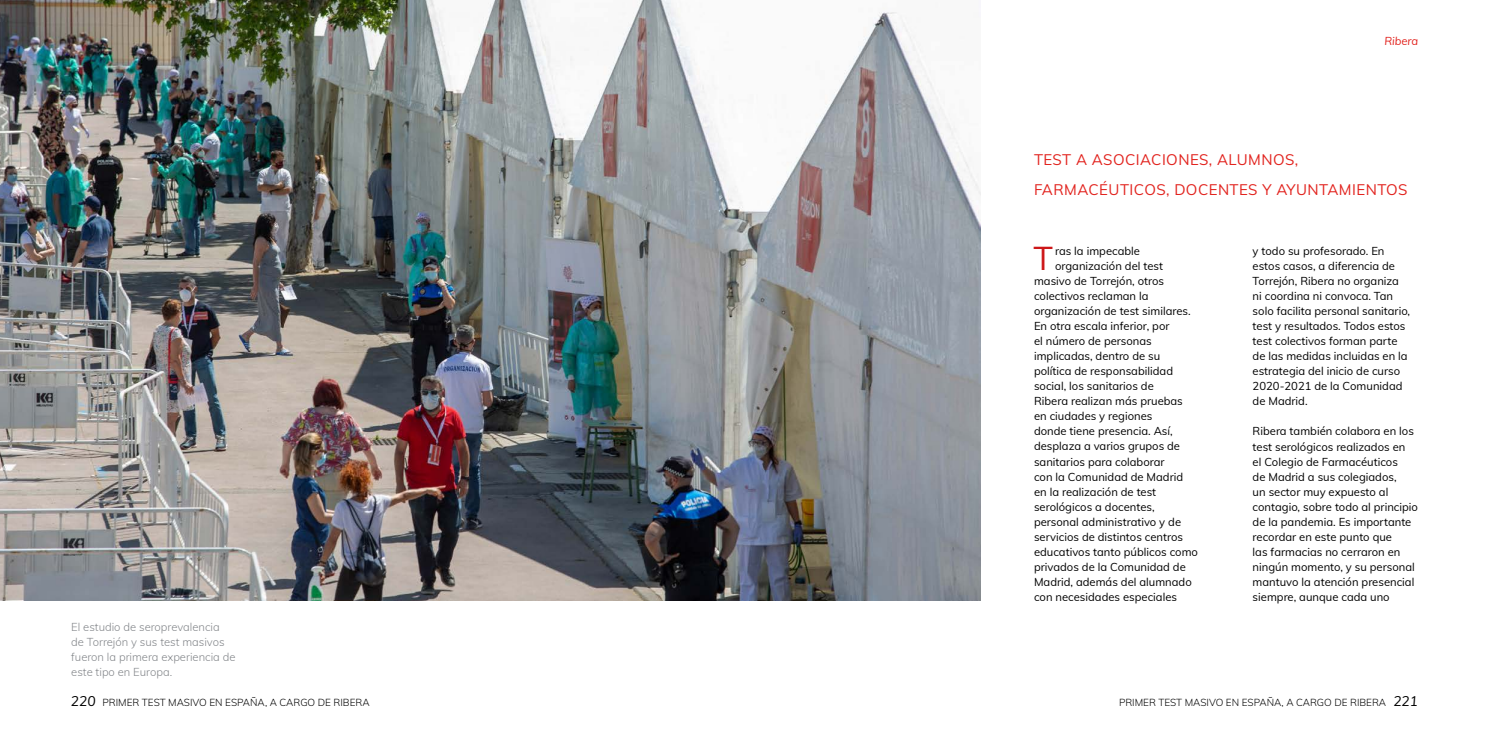
<style>
.page{position:relative;width:1489px;height:745px;background:#fff}
.page>*{position:absolute;margin:0;border:0;box-sizing:border-box;transform-origin:0 0}
.t1{font:32.38px "Mulish";color:#cd1719}
.t2{font:15px/30px "Mulish";letter-spacing:.03em;color:#e2241f}
.t3{font:11.25px/15px "Mulish";color:#000}
.t4{font:300 11.25px/15px "Mulish";color:#84878b}
.t5{font:italic 11.25px "Mulish";letter-spacing:-.005em;color:#e2241f}
.t6{font:300 10px "Mulish";color:#000}
.s1{font-weight:400;font-style:italic;font-size:13.75px}
</style>
<div class="page">
<img style="left:0;top:0;width:980px;height:600px">
<p class="t5" style="left:1384px;top:33px;width:35px">Ribera</p>
<h2 class="t2" style="left:1033px;top:144px;width:375px">TEST A ASOCIACIONES, ALUMNOS,<br>FARMACÉUTICOS, DOCENTES Y AYUNTAMIENTOS</h2>
<p class="t4" style="left:71px;top:618px;width:166px">El estudio de seroprevalencia<br>de Torrejón y sus test masivos fueron la primera experiencia de este tipo en Europa.</p>
<h1 class="t1" style="left:1033px;top:235px;width:21px">T</h1>
<p class="t3" style="left:1055px;top:243px;width:86px">ras la impecable</p>
<p class="t3" style="left:1055px;top:258px;width:109px">organización del test</p>
<p class="t3" style="left:1033px;top:273px;width:132px">masivo de Torrejón, otros</p>
<p class="t3" style="left:1033px;top:288px;width:116px">colectivos reclaman la</p>
<p class="t3" style="left:1033px;top:303px;width:158px">organización de test similares.</p>
<p class="t3" style="left:1033px;top:318px;width:137px">En otra escala inferior, por</p>
<p class="t3" style="left:1033px;top:333px;width:119px">el número de personas</p>
<p class="t3" style="left:1033px;top:348px;width:128px">implicadas, dentro de su</p>
<p class="t3" style="left:1033px;top:363px;width:141px">política de responsabilidad</p>
<p class="t3" style="left:1033px;top:378px;width:121px">social, los sanitarios de</p>
<p class="t3" style="left:1033px;top:393px;width:150px">Ribera realizan más pruebas</p>
<p class="t3" style="left:1033px;top:408px;width:120px">en ciudades y regiones</p>
<p class="t3" style="left:1033px;top:423px;width:140px">donde tiene presencia. Así,</p>
<p class="t3" style="left:1033px;top:438px;width:147px">desplaza a varios grupos de</p>
<p class="t3" style="left:1033px;top:453px;width:132px">sanitarios para colaborar</p>
<p class="t3" style="left:1033px;top:468px;width:151px">con la Comunidad de Madrid</p>
<p class="t3" style="left:1033px;top:483px;width:124px">en la realización de test</p>
<p class="t3" style="left:1033px;top:498px;width:122px">serológicos a docentes,</p>
<p class="t3" style="left:1033px;top:513px;width:149px">personal administrativo y de</p>
<p class="t3" style="left:1033px;top:528px;width:150px">servicios de distintos centros</p>
<p class="t3" style="left:1033px;top:543px;width:165px">educativos tanto públicos como</p>
<p class="t3" style="left:1033px;top:558px;width:153px">privados de la Comunidad de</p>
<p class="t3" style="left:1033px;top:573px;width:159px">Madrid, además del alumnado</p>
<p class="t3" style="left:1033px;top:588px;width:144px">con necesidades especiales</p>
<p class="t3" style="left:1252px;top:243px;width:159px">y todo su profesorado. En estos casos, a diferencia de<br>Torrejón, Ribera no organiza ni coordina ni convoca. Tan solo facilita personal sanitario, test y resultados. Todos estos test colectivos forman parte de las medidas incluidas en la estrategia del inicio de curso<br>2020-2021 de la Comunidad de Madrid.</p>
<p class="t3" style="left:1252px;top:423px;width:167px">Ribera también colabora en los test serológicos realizados en<br>el Colegio de Farmacéuticos<br>de Madrid a sus colegiados,<br>un sector muy expuesto al contagio, sobre todo al principio de la pandemia. Es importante recordar en este punto que<br>las farmacias no cerraron en ningún momento, y su personal mantuvo la atención presencial siempre, aunque cada uno</p>
<p class="t6" style="left:71px;top:695px;width:300px"><span class="s1">220</span> PRIMER TEST MASIVO EN ESPAÑA, A CARGO DE RIBERA</p>
<p class="t6" style="left:1118px;top:695px;width:300px">PRIMER TEST MASIVO EN ESPAÑA, A CARGO DE RIBERA <span class="s1">221</span></p>
</div>
